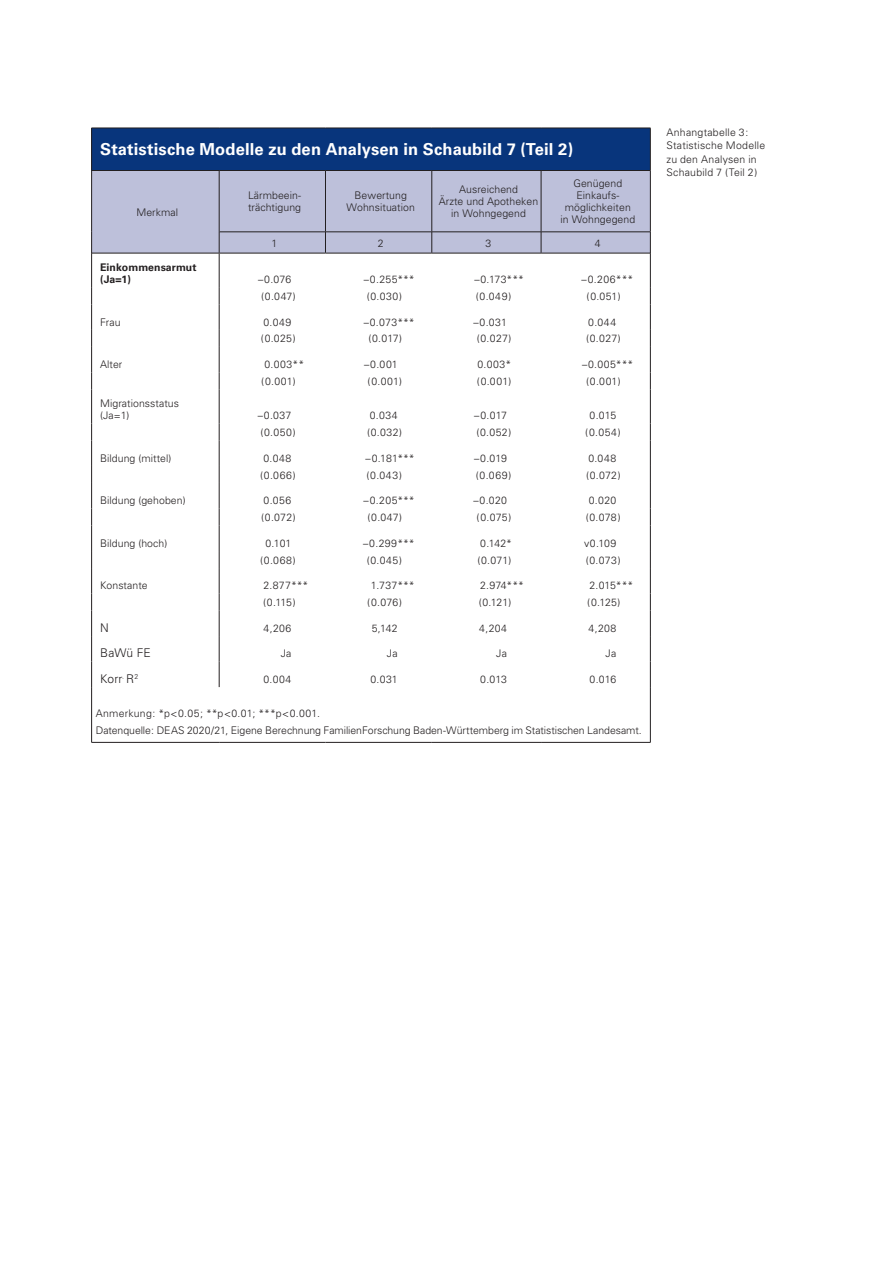
<style>
.page{position:relative;width:893px;height:1263px;background:#fff}
.page>*{position:absolute;margin:0;border:0;box-sizing:border-box;transform-origin:0 0}
.t1{font:700 16.5px "Univers";letter-spacing:.01em;color:#fff}
.t2{font:300 12px "Univers";letter-spacing:.015em;color:#231f20}
.t3{font:300 10.5px/12px "Univers";letter-spacing:.005em;color:#231f20}
.t4{font:700 10.5px/12px "Univers";letter-spacing:.005em;color:#231f20}
</style>
<div class="page">
<div style="left:92px;top:128px;width:558px;height:42px;background:#08357c"></div>
<div style="left:92px;top:171px;width:558px;height:82px;background:#bdc0da"></div>
<svg style="left:92px;top:254px;width:558px;height:488px"></svg>
<hr style="left:650px;top:128px;width:1px;height:42px;background:#231f20">
<hr style="left:325px;top:171px;width:1px;height:61px;background:#231f20">
<hr style="left:432px;top:171px;width:1px;height:61px;background:#231f20">
<hr style="left:541px;top:171px;width:1px;height:61px;background:#231f20">
<hr style="left:650px;top:171px;width:1px;height:61px;background:#231f20">
<svg style="left:325px;top:233px;width:1px;height:20px"></svg>
<svg style="left:432px;top:233px;width:1px;height:20px"></svg>
<svg style="left:541px;top:233px;width:1px;height:20px"></svg>
<svg style="left:650px;top:233px;width:1px;height:20px"></svg>
<hr style="left:91px;top:253px;width:1px;height:34px;background:#231f20">
<hr style="left:91px;top:389px;width:1px;height:34px;background:#231f20">
<hr style="left:91px;top:687px;width:1px;height:55px;background:#231f20">
<hr style="left:219px;top:253px;width:1px;height:34px;background:#231f20">
<hr style="left:219px;top:389px;width:1px;height:34px;background:#231f20">
<hr style="left:91px;top:128px;width:1px;height:42px;background:#231f20">
<hr style="left:91px;top:128px;width:128px;height:1px;background:#231f20">
<hr style="left:219px;top:128px;width:106px;height:1px;background:#231f20">
<hr style="left:325px;top:128px;width:107px;height:1px;background:#231f20">
<hr style="left:432px;top:128px;width:109px;height:1px;background:#231f20">
<hr style="left:541px;top:128px;width:110px;height:1px;background:#231f20">
<hr style="left:219px;top:170px;width:106px;height:1px;background:#231f20">
<hr style="left:325px;top:170px;width:107px;height:1px;background:#231f20">
<hr style="left:432px;top:170px;width:109px;height:1px;background:#231f20">
<hr style="left:541px;top:170px;width:110px;height:1px;background:#231f20">
<hr style="left:220px;top:232px;width:105px;height:1px;background:#231f20">
<hr style="left:325px;top:232px;width:107px;height:1px;background:#231f20">
<hr style="left:432px;top:232px;width:109px;height:1px;background:#231f20">
<hr style="left:541px;top:232px;width:110px;height:1px;background:#231f20">
<hr style="left:219px;top:253px;width:106px;height:1px;background:#231f20">
<hr style="left:325px;top:253px;width:107px;height:1px;background:#231f20">
<hr style="left:432px;top:253px;width:109px;height:1px;background:#231f20">
<hr style="left:541px;top:253px;width:109px;height:1px;background:#231f20">
<hr style="left:91px;top:170px;width:128px;height:1px;background:#231f20">
<hr style="left:91px;top:171px;width:1px;height:61px;background:#231f20">
<svg style="left:91px;top:232px;width:1px;height:21px"></svg>
<hr style="left:219px;top:171px;width:1px;height:61px;background:#231f20">
<svg style="left:219px;top:232px;width:1px;height:21px"></svg>
<hr style="left:92px;top:253px;width:127px;height:1px;background:#231f20">
<svg style="left:91px;top:287px;width:1px;height:102px"></svg>
<svg style="left:91px;top:423px;width:1px;height:264px"></svg>
<svg style="left:219px;top:287px;width:1px;height:102px"></svg>
<svg style="left:219px;top:423px;width:1px;height:264px"></svg>
<hr style="left:650px;top:687px;width:1px;height:55px;background:#231f20">
<hr style="left:91px;top:742px;width:128px;height:1px;background:#231f20">
<hr style="left:219px;top:742px;width:106px;height:1px;background:#231f20">
<hr style="left:325px;top:742px;width:107px;height:1px;background:#231f20">
<hr style="left:432px;top:742px;width:109px;height:1px;background:#231f20">
<hr style="left:541px;top:742px;width:110px;height:1px;background:#231f20">
<hr style="left:650px;top:253px;width:1px;height:34px;background:#231f20">
<svg style="left:650px;top:287px;width:1px;height:102px"></svg>
<hr style="left:650px;top:389px;width:1px;height:34px;background:#231f20">
<svg style="left:650px;top:423px;width:1px;height:264px"></svg>
<h1 class="t1" style="left:100px;top:140px;width:475px">Statistische Modelle zu den Analysen in Schaubild 7 (Teil 2)</h1>
<p class="t3" style="left:136px;top:206px;width:43px">Merkmal</p>
<p class="t4" style="left:100px;top:261px;width:98px">Einkommensarmut (Ja=1)</p>
<p class="t3" style="left:248px;top:190px;width:55px">Lärmbeein&shy;trächtigung</p>
<p class="t3" style="left:347px;top:190px;width:70px;text-align:center">Bewertung<br>Wohnsituation</p>
<p class="t3" style="left:439px;top:184px;width:101px;text-align:center">Ausreichend<br>Ärzte und Apotheken in Wohngegend</p>
<p class="t3" style="left:560px;top:178px;width:76px;text-align:center">Genügend<br>Einkaufs&shy;möglichkeiten in Wohngegend</p>
<p class="t3" style="left:272px;top:237px;width:7px">1</p>
<p class="t3" style="left:378px;top:237px;width:7px">2</p>
<p class="t3" style="left:486px;top:237px;width:7px">3</p>
<p class="t3" style="left:595px;top:237px;width:7px">4</p>
<p class="t3" style="left:258px;top:273px;width:35px">–0.076</p>
<p class="t3" style="left:364px;top:273px;width:53px">–0.255***</p>
<p class="t3" style="left:474px;top:273px;width:51px">–0.173***</p>
<p class="t3" style="left:582px;top:273px;width:53px">–0.206***</p>
<p class="t3" style="left:261px;top:290px;width:36px">(0.047)</p>
<p class="t3" style="left:367px;top:290px;width:37px">(0.030)</p>
<p class="t3" style="left:476px;top:290px;width:37px">(0.049)</p>
<p class="t3" style="left:587px;top:290px;width:36px">(0.051)</p>
<p class="t3" style="left:100px;top:316px;width:22px">Frau</p>
<p class="t3" style="left:263px;top:316px;width:29px">0.049</p>
<p class="t3" style="left:364px;top:316px;width:53px">–0.073***</p>
<p class="t3" style="left:473px;top:316px;width:35px">–0.031</p>
<p class="t3" style="left:588px;top:316px;width:30px">0.044</p>
<p class="t3" style="left:261px;top:333px;width:36px">(0.025)</p>
<p class="t3" style="left:368px;top:333px;width:35px">(0.017)</p>
<p class="t3" style="left:477px;top:333px;width:36px">(0.027)</p>
<p class="t3" style="left:586px;top:333px;width:36px">(0.027)</p>
<p class="t3" style="left:100px;top:358px;width:24px">Alter</p>
<p class="t3" style="left:265px;top:358px;width:41px">0.003**</p>
<p class="t3" style="left:364px;top:358px;width:35px">–0.001</p>
<p class="t3" style="left:477px;top:358px;width:35px">0.003*</p>
<p class="t3" style="left:582px;top:358px;width:53px">–0.005***</p>
<p class="t3" style="left:261px;top:375px;width:36px">(0.001)</p>
<p class="t3" style="left:368px;top:375px;width:36px">(0.001)</p>
<p class="t3" style="left:477px;top:375px;width:36px">(0.001)</p>
<p class="t3" style="left:586px;top:375px;width:36px">(0.001)</p>
<p class="t3" style="left:100px;top:397px;width:80px">Migrationsstatus (Ja=1)</p>
<p class="t3" style="left:258px;top:409px;width:35px">–0.037</p>
<p class="t3" style="left:370px;top:409px;width:29px">0.034</p>
<p class="t3" style="left:474px;top:409px;width:34px">–0.017</p>
<p class="t3" style="left:590px;top:409px;width:28px">0.015</p>
<p class="t3" style="left:260px;top:426px;width:37px">(0.050)</p>
<p class="t3" style="left:367px;top:426px;width:36px">(0.032)</p>
<p class="t3" style="left:476px;top:426px;width:36px">(0.052)</p>
<p class="t3" style="left:585px;top:426px;width:37px">(0.054)</p>
<p class="t3" style="left:100px;top:452px;width:73px">Bildung (mittel)</p>
<p class="t3" style="left:263px;top:452px;width:30px">0.048</p>
<p class="t3" style="left:366px;top:452px;width:51px">–0.181***</p>
<p class="t3" style="left:474px;top:452px;width:34px">–0.019</p>
<p class="t3" style="left:588px;top:452px;width:30px">0.048</p>
<p class="t3" style="left:260px;top:469px;width:37px">(0.066)</p>
<p class="t3" style="left:366px;top:469px;width:37px">(0.043)</p>
<p class="t3" style="left:476px;top:469px;width:37px">(0.069)</p>
<p class="t3" style="left:586px;top:469px;width:36px">(0.072)</p>
<p class="t3" style="left:100px;top:495px;width:87px">Bildung (gehoben)</p>
<p class="t3" style="left:264px;top:495px;width:29px">0.056</p>
<p class="t3" style="left:364px;top:495px;width:53px">–0.205***</p>
<p class="t3" style="left:473px;top:495px;width:35px">–0.020</p>
<p class="t3" style="left:589px;top:495px;width:29px">0.020</p>
<p class="t3" style="left:261px;top:511px;width:36px">(0.072)</p>
<p class="t3" style="left:367px;top:511px;width:36px">(0.047)</p>
<p class="t3" style="left:477px;top:511px;width:36px">(0.075)</p>
<p class="t3" style="left:586px;top:511px;width:36px">(0.078)</p>
<p class="t3" style="left:100px;top:537px;width:69px">Bildung (hoch)</p>
<p class="t3" style="left:265px;top:537px;width:27px">0.101</p>
<p class="t3" style="left:363px;top:537px;width:53px">–0.299***</p>
<p class="t3" style="left:480px;top:537px;width:33px">0.142*</p>
<p class="t3" style="left:584px;top:537px;width:34px">v0.109</p>
<p class="t3" style="left:260px;top:554px;width:37px">(0.068)</p>
<p class="t3" style="left:367px;top:554px;width:37px">(0.045)</p>
<p class="t3" style="left:477px;top:554px;width:35px">(0.071)</p>
<p class="t3" style="left:586px;top:554px;width:36px">(0.073)</p>
<p class="t3" style="left:100px;top:580px;width:49px">Konstante</p>
<p class="t3" style="left:263px;top:580px;width:47px">2.877***</p>
<p class="t3" style="left:371px;top:580px;width:45px">1.737***</p>
<p class="t3" style="left:480px;top:580px;width:46px">2.974***</p>
<p class="t3" style="left:589px;top:580px;width:45px">2.015***</p>
<p class="t3" style="left:263px;top:596px;width:34px">(0.115)</p>
<p class="t3" style="left:367px;top:596px;width:36px">(0.076)</p>
<p class="t3" style="left:479px;top:596px;width:34px">(0.121)</p>
<p class="t3" style="left:587px;top:596px;width:35px">(0.125)</p>
<p class="t2" style="left:100px;top:620px;width:10px">N</p>
<p class="t3" style="left:264px;top:622px;width:29px">4,206</p>
<p class="t3" style="left:372px;top:622px;width:28px">5,142</p>
<p class="t3" style="left:479px;top:622px;width:29px">4,204</p>
<p class="t3" style="left:588px;top:622px;width:29px">4,208</p>
<p class="t2" style="left:100px;top:646px;width:52px">BaWü FE</p>
<p class="t3" style="left:281px;top:648px;width:12px">Ja</p>
<p class="t3" style="left:387px;top:648px;width:12px">Ja</p>
<p class="t3" style="left:496px;top:648px;width:12px">Ja</p>
<p class="t3" style="left:605px;top:648px;width:12px">Ja</p>
<p class="t2" style="left:100px;top:671px;width:40px">Korr<sup>.</sup> R<sup>2</sup></p>
<p class="t3" style="left:263px;top:673px;width:30px">0.004</p>
<p class="t3" style="left:370px;top:673px;width:29px">0.031</p>
<p class="t3" style="left:480px;top:673px;width:28px">0.013</p>
<p class="t3" style="left:590px;top:673px;width:28px">0.016</p>
<p class="t3" style="left:96px;top:705px;width:547px;line-height:16.8px">Anmerkung: *p&lt;0.05; **p&lt;0.01; ***p&lt;0.001.<br>Datenquelle: DEAS 2020/21, Eigene Berechnung FamilienForschung Baden-Württemberg im Statistischen Landesamt.</p>
<p class="t3" style="left:667px;top:125px;width:100px;line-height:13.5px">Anhangtabelle 3:<br>Statistische Modelle zu den Analysen in<br>Schaubild 7 (Teil 2)</p>
</div>
